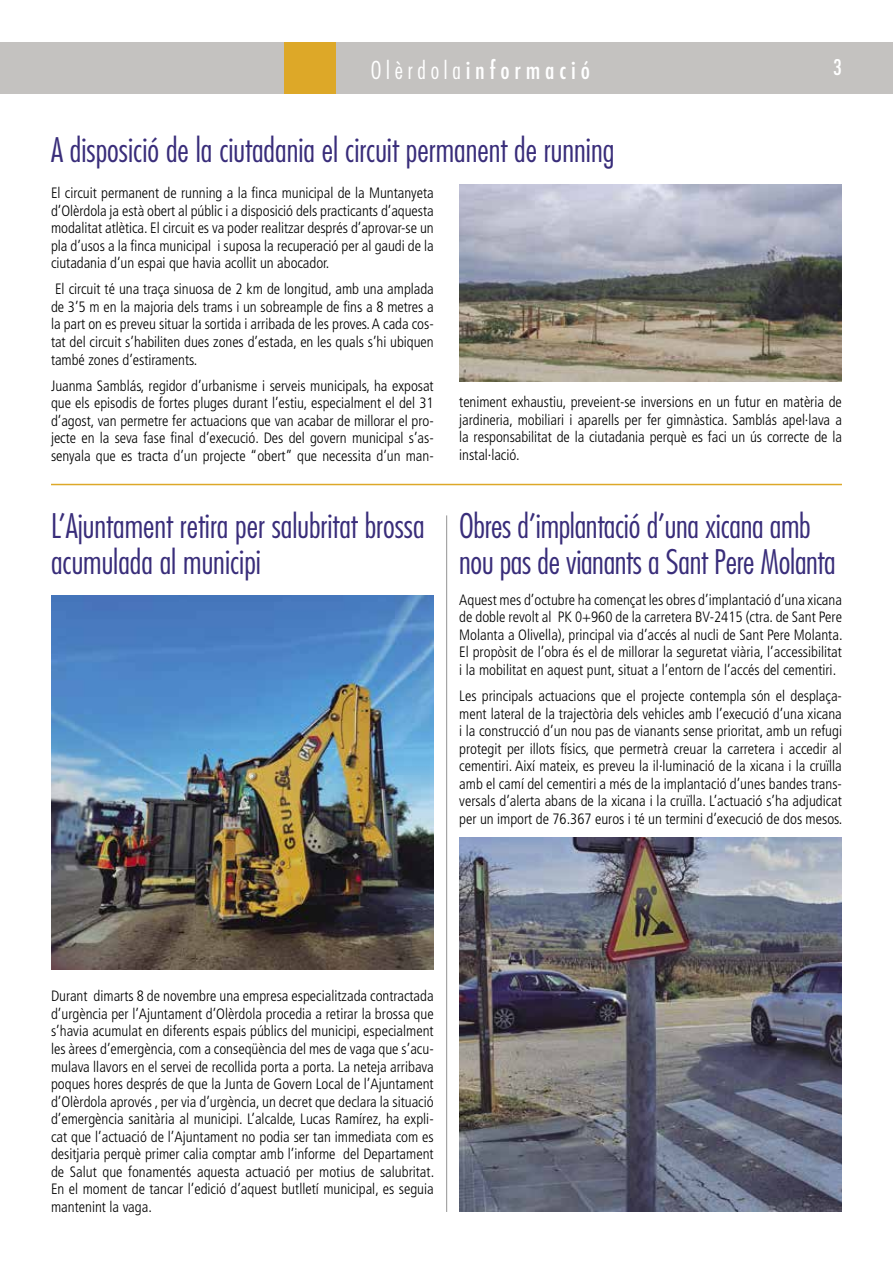
<style>
.page{position:relative;width:893px;height:1263px;background:#fff}
.page>*{position:absolute;margin:0;border:0;box-sizing:border-box;transform-origin:0 0}
.t1{font:300 condensed 33px/35.5px "Futura";color:#392d7a}
.t2{font:500 condensed 24px "Futura";letter-spacing:.2em;color:#fff}
.t3{font:500 condensed 21px "Futura";color:#fff}
.t4{font:300 condensed 15px/17.5px "Frutiger";letter-spacing:-.005em;color:#000;text-align:justify}
.s1{font-weight:300}
</style>
<div class="page">
<div style="left:0;top:43px;width:893px;height:51px;background:#c4c2c0"></div>
<div style="left:285px;top:43px;width:51px;height:51px;background:#dda828"></div>
<img style="left:459px;top:185px;width:383px;height:196px">
<hr style="left:51px;top:484px;width:791px;height:1px;background:#dda828">
<img style="left:51px;top:595px;width:383px;height:374px">
<hr style="left:446px;top:515px;width:1px;height:697px;background:#939393">
<img style="left:459px;top:838px;width:383px;height:374px">
<h2 class="t2" style="left:371px;top:55px;width:221px"><span class="s1">Olèrdola</span>informació</h2>
<h3 class="t3" style="left:833px;top:54px;width:10px">3</h3>
<h1 class="t1" style="left:51px;top:132px;width:565px">A disposició de la ciutadania el circuit permanent de running</h1>
<p class="t4" style="left:51px;top:184px;width:384px">El circuit permanent de running a la finca municipal de la Muntanyeta d’Olèrdola ja està obert al públic i a disposició dels practicants d’aquesta modalitat atlètica. El circuit es va poder realitzar després d’aprovar-se un pla d’usos a la finca municipal i suposa la recuperació per al gaudi de la ciutadania d’un espai que havia acollit un abocador.</p>
<p class="t4" style="left:51px;top:281px;width:384px">El circuit té una traça sinuosa de 2 km de longitud, amb una amplada de 3’5 m en la majoria dels trams i un sobreample de fins a 8 metres a la part on es preveu situar la sortida i arribada de les proves. A cada cos&shy;tat del circuit s’habiliten dues zones d’estada, en les quals s’hi ubiquen també zones d’estiraments.</p>
<p class="t4" style="left:51px;top:377px;width:384px">Juanma Samblás, regidor d’urbanisme i serveis municipals, ha exposat que els episodis de fortes pluges durant l’estiu, especialment el del 31 d’agost, van permetre fer actuacions que van acabar de millorar el pro&shy;jecte en la seva fase final d’execució. Des del govern municipal s’as&shy;senyala que es tracta d’un projecte “obert” que necessita d’un man-</p>
<p class="t4" style="left:459px;top:393px;width:384px">teniment exhaustiu, preveient-se inversions en un futur en matèria de jardineria, mobiliari i aparells per fer gimnàstica. Samblás apel·lava a la responsabilitat de la ciutadania perquè es faci un ús correcte de la instal·lació.</p>
<h1 class="t1" style="left:51px;top:508px;width:375px">L’Ajuntament retira per salubritat brossa acumulada al municipi</h1>
<h1 class="t1" style="left:459px;top:508px;width:378px">Obres d’implantació d’una xicana amb nou pas de vianants a Sant Pere Molanta</h1>
<p class="t4" style="left:459px;top:591px;width:385px">Aquest mes d’octubre ha començat les obres d’implantació d’una xicana de doble revolt al PK 0+960 de la carretera BV-2415 (ctra. de Sant Pere Molanta a Olivella), principal via d’accés al nucli de Sant Pere Molanta.<br>El propòsit de l’obra és el de millorar la seguretat viària, l’accessibilitat i la mobilitat en aquest punt, situat a l’entorn de l’accés del cementiri.</p>
<p class="t4" style="left:459px;top:687px;width:385px">Les principals actuacions que el projecte contempla són el desplaça&shy;ment lateral de la trajectòria dels vehicles amb l’execució d’una xicana i la construcció d’un nou pas de vianants sense prioritat, amb un refugi protegit per illots físics, que permetrà creuar la carretera i accedir al cementiri. Així mateix, es preveu la il·luminació de la xicana i la cruïlla amb el camí del cementiri a més de la implantació d’unes bandes trans&shy;versals d’alerta abans de la xicana i la cruïlla. L’actuació s’ha adjudicat per un import de 76.367 euros i té un termini d’execució de dos mesos.</p>
<p class="t4" style="left:51px;top:988px;width:385px">Durant dimarts 8 de novembre una empresa especialitzada contractada d’urgència per l’Ajuntament d’Olèrdola procedia a retirar la brossa que s’havia acumulat en diferents espais públics del municipi, especialment les àrees d’emergència, com a conseqüència del mes de vaga que s’acu&shy;mulava llavors en el servei de recollida porta a porta. La neteja arribava poques hores després de que la Junta de Govern Local de l’Ajuntament d’Olèrdola aprovés , per via d’urgència, un decret que declara la situació d’emergència sanitària al municipi. L’alcalde, Lucas Ramírez, ha expli&shy;cat que l’actuació de l’Ajuntament no podia ser tan immediata com es desitjaria perquè primer calia comptar amb l’informe del Departament de Salut que fonamentés aquesta actuació per motius de salubritat.<br>En el moment de tancar l’edició d’aquest butlletí municipal, es seguia mantenint la vaga.</p>
</div>
